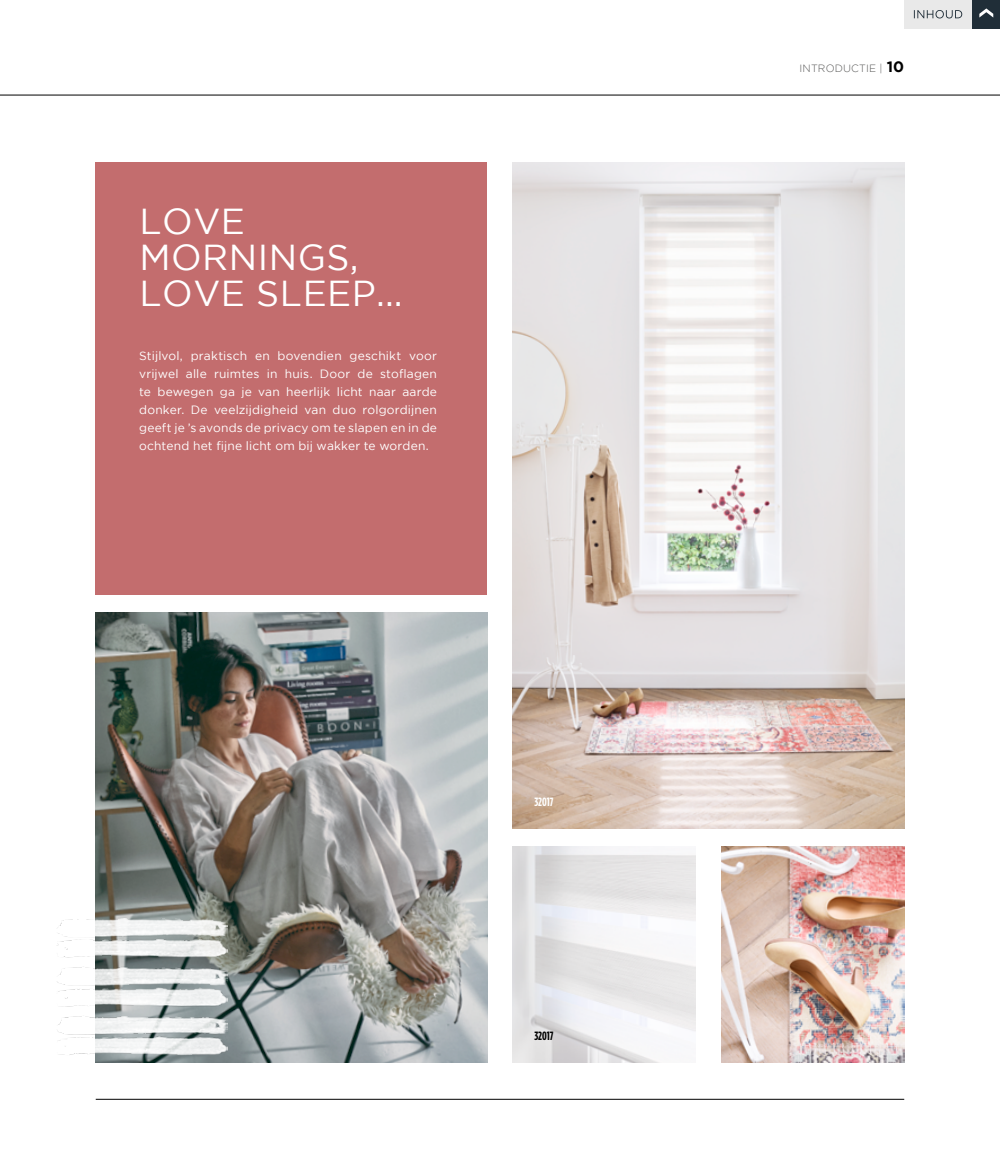
<style>
.page{position:relative;width:1000px;height:1149px;background:#fff}
.page>*{position:absolute;margin:0;border:0;box-sizing:border-box;transform-origin:0 0}
.t1{font:36px/36px "Gotham";letter-spacing:.015em;color:#fff}
.t2{font:12px/18px "Gotham";letter-spacing:.015em;color:#fff;text-align:justify}
.t3{font:700 12px "Gotham Condensed";color:#fff}
.t4{font:700 12px "Gotham Condensed";color:#000}
.t5{font:300 10.5px "Gotham";letter-spacing:.015em;color:#575756}
.s1{font-weight:700;font-size:15px;color:#000}
</style>
<div class="page">
<div style="left:96px;top:162px;width:391px;height:432px;background:#c36d6e"></div>
<img style="left:512px;top:162px;width:392px;height:666px">
<img style="left:721px;top:846px;width:183px;height:216px">
<img style="left:512px;top:846px;width:183px;height:216px">
<hr style="left:0;top:95px;width:999px;height:1px;background:#000">
<hr style="left:96px;top:1098px;width:808px;height:1px;background:#000">
<img style="left:95px;top:612px;width:393px;height:451px">
<img style="left:57px;top:917px;width:171px;height:145px">
<div style="left:971px;top:0;width:28px;height:28px;background:#202e38"></div>
<svg style="left:979px;top:8px;width:14px;height:10px"></svg>
<div style="left:904px;top:0;width:67px;height:28px;background:#e9e9e9"></div>
<svg style="left:913px;top:10px;width:49px;height:8px"></svg>
<h1 class="t1" style="left:139px;top:203px;width:265px">LOVE<br>MORNINGS,<br>LOVE SLEEP...</h1>
<p class="t2" style="left:139px;top:347px;width:299px">Stijlvol, praktisch en bovendien geschikt voor vrijwel alle ruimtes in huis. Door de stoflagen te bewegen ga je van heerlijk licht naar aarde donker. De veelzijdigheid van duo rolgordijnen geeft je ’s avonds de privacy om te slapen en in de ochtend het fijne licht om bij wakker te worden.</p>
<p class="t3" style="left:534px;top:794px;width:21px">32017</p>
<p class="t4" style="left:534px;top:1027px;width:21px">32017</p>
<p class="t5" style="left:799px;top:63px;width:106px">INTRODUCTIE | <span class="s1">10</span></p>
</div>
